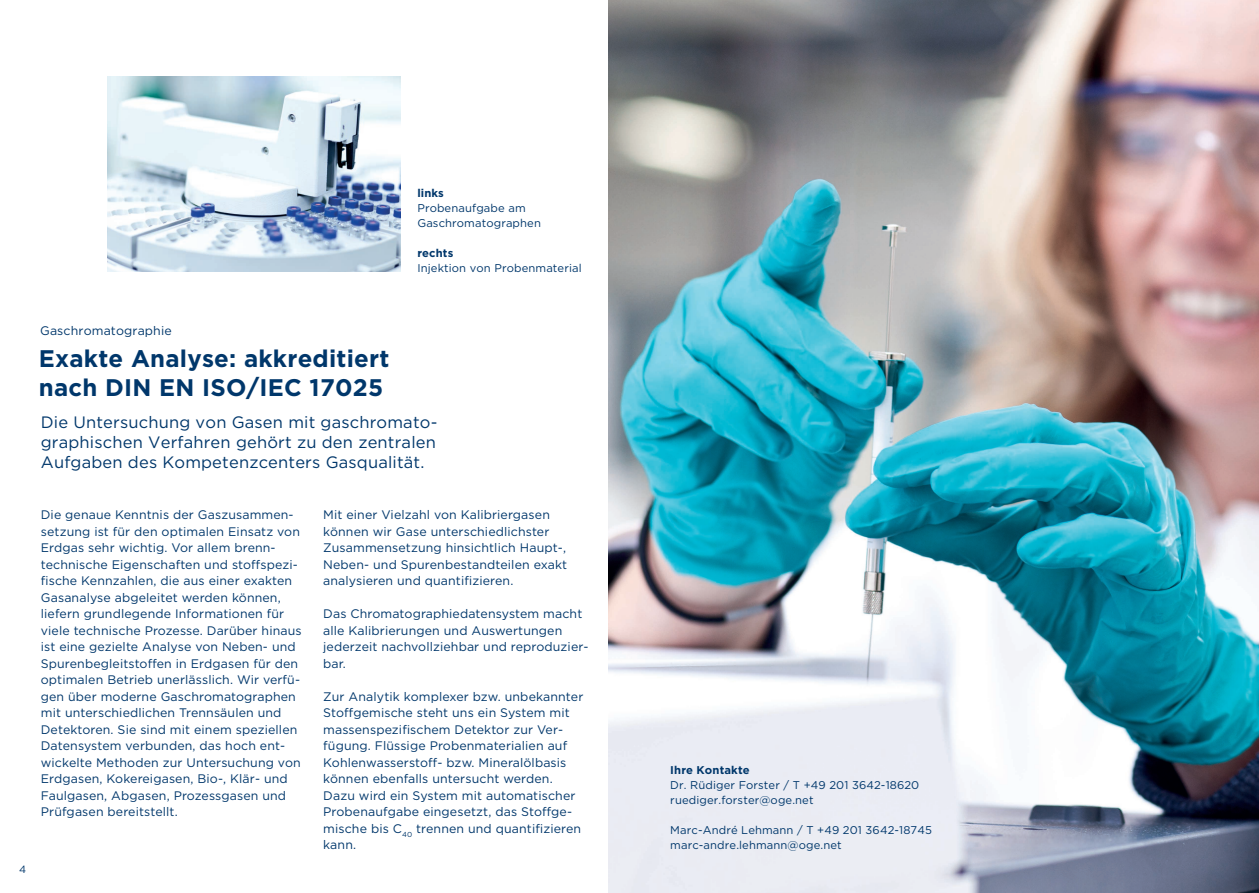
<style>
.page{position:relative;width:1259px;height:893px;background:#fff}
.page>*{position:absolute;margin:0;border:0;box-sizing:border-box;transform-origin:0 0}
.t1{font:700 24px/28.5px "Gotham";letter-spacing:.01em;color:#00376b}
.t2{font:16.5px/20.2px "Gotham";letter-spacing:.01em;color:#00376b;text-align:justify}
.t3{font:12.3px/16.5px "Gotham";letter-spacing:.01em;color:#00376b}
.t4{font:11.25px/15px "Gotham";letter-spacing:.01em;color:#00376b}
.t5{font:700 11.25px "Gotham";letter-spacing:.01em;color:#00376b}
.t6{font:10.5px "Gotham";color:#00376b}
</style>
<div class="page">
<img style="left:608px;top:0;width:651px;height:893px">
<img style="left:107px;top:77px;width:293px;height:195px">
<p class="t5" style="left:417px;top:185px;width:28px">links</p>
<p class="t4" style="left:417px;top:200px;width:125px">Probenaufgabe am<br>Gaschromatographen</p>
<p class="t5" style="left:417px;top:245px;width:37px">rechts</p>
<p class="t4" style="left:417px;top:260px;width:166px">Injektion von Probenmaterial</p>
<p class="t6" style="left:19px;top:863px;width:9px">4</p>
<p class="t3" style="left:40px;top:322px;width:133px">Gaschromatographie</p>
<h1 class="t1" style="left:39px;top:344px;width:352px">Exakte Analyse: akkreditiert nach DIN EN ISO/IEC 17025</h1>
<h2 class="t2" style="left:41px;top:411px;width:398px">Die Untersuchung von Gasen mit gaschromato&shy;graphischen Verfahren gehört zu den zentralen Aufgaben des Kompetenzcenters Gasqualität.</h2>
<p class="t3" style="left:323px;top:506px;width:245px">Mit einer Vielzahl von Kalibriergasen können wir Gase unterschiedlichster Zusammensetzung hinsichtlich Haupt-, Neben- und Spurenbestandteilen exakt analysieren und quantifizieren.</p>
<p class="t3" style="left:323px;top:605px;width:267px">Das Chromatographiedatensystem macht alle Kalibrierungen und Auswertungen jederzeit nachvollziehbar und reproduzier&shy;bar.</p>
<p class="t3" style="left:323px;top:688px;width:262px">Zur Analytik komplexer bzw. unbekannter Stoffgemische steht uns ein System mit massenspezifischem Detektor zur Ver&shy;fügung. Flüssige Probenmaterialien auf Kohlenwasserstoff- bzw. Mineralölbasis können ebenfalls untersucht werden.<br>Dazu wird ein System mit automatischer Probenaufgabe eingesetzt, das Stoffge&shy;mische bis C<sub>40</sub> trennen und quantifizieren kann.</p>
<p class="t3" style="left:41px;top:506px;width:262px">Die genaue Kenntnis der Gaszusammen&shy;setzung ist für den optimalen Einsatz von Erdgas sehr wichtig. Vor allem brenn&shy;technische Eigenschaften und stoffspezi&shy;fische Kennzahlen, die aus einer exakten Gasanalyse abgeleitet werden können, liefern grundlegende Informationen für viele technische Prozesse. Darüber hinaus ist eine gezielte Analyse von Neben- und Spurenbegleitstoffen in Erdgasen für den optimalen Betrieb unerlässlich. Wir verfü&shy;gen über moderne Gaschromatographen mit unterschiedlichen Trennsäulen und Detektoren. Sie sind mit einem speziellen Datensystem verbunden, das hoch ent&shy;wickelte Methoden zur Untersuchung von Erdgasen, Kokereigasen, Bio-, Klär- und Faulgasen, Abgasen, Prozessgasen und Prüfgasen bereitstellt.</p>
<p class="t5" style="left:670px;top:763px;width:81px">Ihre Kontakte</p>
<p class="t4" style="left:670px;top:777px;width:250px">Dr. Rüdiger Forster / T +49 201 3642-18620 ruediger.forster@oge.net</p>
<p class="t4" style="left:670px;top:822px;width:263px">Marc-André Lehmann / T +49 201 3642-18745 marc-andre.lehmann@oge.net</p>
</div>
